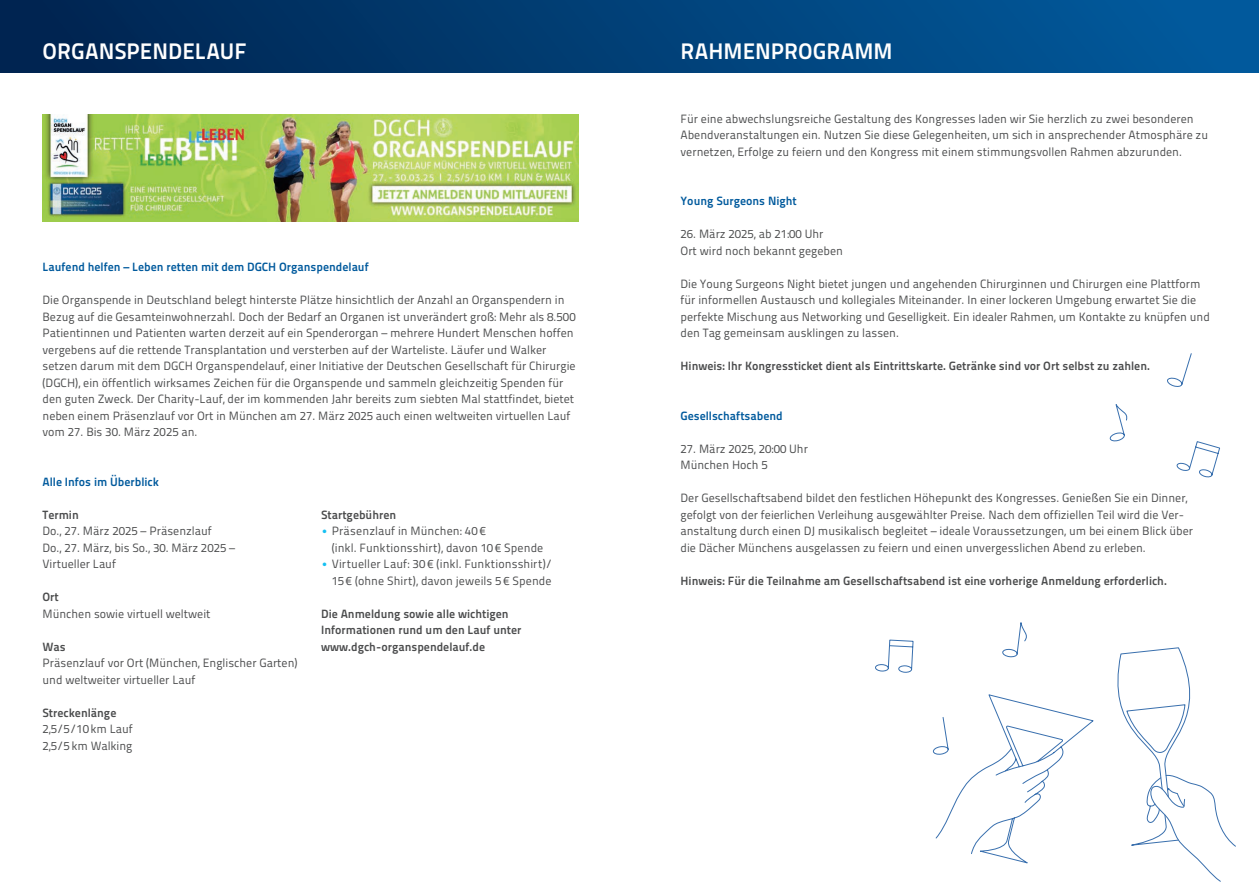
<style>
.page{position:relative;width:1259px;height:893px;background:#fff}
.page>*{position:absolute;margin:0;border:0;box-sizing:border-box;transform-origin:0 0}
.t1{font:22.5px "Titillium Maps 29 L 800 wt";letter-spacing:.005em;color:#fff}
.t2{font:12px/16.5px "Titillium Maps 29 L 400 wt";color:#4b4c4d}
.t3{font:12px/16.5px "Titillium Maps 29 L 800 wt";color:#4b4c4d}
.t4{font:12px "Titillium Maps 29 L 800 wt";color:#015a9d}
.s1{font-family:"Lato";font-weight:300;color:#15c0f2}
</style>
<div class="page">
<div style="left:0;top:0;width:1259px;height:72px;background:linear-gradient(to right,#00234e,#015c9f)"></div>
<img style="left:43px;top:114px;width:535px;height:108px">
<svg style="left:1117px;top:647px;width:119px;height:235px"></svg>
<svg style="left:1167px;top:353px;width:25px;height:34px"></svg>
<svg style="left:932px;top:694px;width:162px;height:170px"></svg>
<svg style="left:1176px;top:441px;width:44px;height:36px"></svg>
<svg style="left:875px;top:639px;width:39px;height:34px"></svg>
<svg style="left:1109px;top:404px;width:19px;height:38px"></svg>
<svg style="left:1002px;top:622px;width:25px;height:35px"></svg>
<h1 class="t1" style="left:43px;top:34px;width:206px">ORGANSPENDELAUF</h1>
<h1 class="t1" style="left:680px;top:34px;width:214px">RAHMENPROGRAMM</h1>
<p class="t4" style="left:43px;top:258px;width:328px">Laufend helfen – Leben retten mit dem DGCH Organspendelauf</p>
<p class="t2" style="left:43px;top:291px;width:534px">Die Organspende in Deutschland belegt hinterste Plätze hinsichtlich der Anzahl an Organspendern in Bezug auf die Gesamteinwohnerzahl. Doch der Bedarf an Organen ist unverändert groß: Mehr als 8.500<br>Patientinnen und Patienten warten derzeit auf ein Spenderorgan – mehrere Hundert Menschen hoffen vergebens auf die rettende Transplantation und versterben auf der Warteliste. Läufer und Walker setzen darum mit dem DGCH Organspendelauf, einer Initiative der Deutschen Gesellschaft für Chirurgie (DGCH), ein öffentlich wirksames Zeichen für die Organspende und sammeln gleichzeitig Spenden für den guten Zweck. Der Charity-Lauf, der im kommenden Jahr bereits zum siebten Mal stattfindet, bietet neben einem Präsenzlauf vor Ort in München am 27. März 2025 auch einen weltweiten virtuellen Lauf vom 27. Bis 30. März 2025 an.</p>
<p class="t4" style="left:43px;top:472px;width:118px">Alle Infos im Überblick</p>
<p class="t3" style="left:43px;top:506px;width:38px">Termin</p>
<p class="t2" style="left:43px;top:522px;width:194px">Do., 27. März 2025 – Präsenzlauf<br>Do., 27. März, bis So., 30. März 2025 –<br>Virtueller Lauf</p>
<p class="t3" style="left:43px;top:588px;width:18px">Ort</p>
<p class="t2" style="left:43px;top:605px;width:169px">München sowie virtuell weltweit</p>
<p class="t3" style="left:43px;top:638px;width:25px">Was</p>
<p class="t2" style="left:43px;top:654px;width:257px">Präsenzlauf vor Ort (München, Englischer Garten) und weltweiter virtueller Lauf</p>
<p class="t3" style="left:43px;top:704px;width:75px">Streckenlänge</p>
<p class="t2" style="left:43px;top:720px;width:92px">2,5/5/10km Lauf<br>2,5/5km Walking</p>
<p class="t3" style="left:321px;top:506px;width:77px">Startgebühren</p>
<p class="t2" style="left:332px;top:522px;width:213px;text-indent:-11px"><span class="s1">•</span> Präsenzlauf in München: 40€<br>(inkl. Funktionsshirt), davon 10€ Spende</p>
<p class="t2" style="left:321px;top:555px;width:232px;text-align:right"><span class="s1">•</span> Virtueller Lauf: 30€ (inkl. Funktionsshirt)/<br>15€ (ohne Shirt), davon jeweils 5€ Spende</p>
<p class="t3" style="left:321px;top:605px;width:202px">Die Anmeldung sowie alle wichtigen<br>Informationen rund um den Lauf unter www.dgch-organspendelauf.de</p>
<p class="t2" style="left:680px;top:110px;width:529px">Für eine abwechslungsreiche Gestaltung des Kongresses laden wir Sie herzlich zu zwei besonderen<br>Abendveranstaltungen ein. Nutzen Sie diese Gelegenheiten, um sich in ansprechender Atmosphäre zu vernetzen, Erfolge zu feiern und den Kongress mit einem stimmungsvollen Rahmen abzurunden.</p>
<p class="t4" style="left:680px;top:192px;width:118px">Young Surgeons Night</p>
<p class="t2" style="left:680px;top:225px;width:164px">26. März 2025, ab 21:00 Uhr<br>Ort wird noch bekannt gegeben</p>
<p class="t2" style="left:680px;top:275px;width:531px">Die Young Surgeons Night bietet jungen und angehenden Chirurginnen und Chirurgen eine Plattform für informellen Austausch und kollegiales Miteinander. In einer lockeren Umgebung erwartet Sie die perfekte Mischung aus Networking und Geselligkeit. Ein idealer Rahmen, um Kontakte zu knüpfen und den Tag gemeinsam ausklingen zu lassen.</p>
<p class="t3" style="left:680px;top:357px;width:471px">Hinweis: Ihr Kongressticket dient als Eintrittskarte. Getränke sind vor Ort selbst zu zahlen.</p>
<p class="t4" style="left:680px;top:406px;width:104px">Gesellschaftsabend</p>
<p class="t2" style="left:680px;top:440px;width:129px">27. März 2025, 20:00 Uhr<br>München Hoch 5</p>
<p class="t2" style="left:680px;top:489px;width:514px">Der Gesellschaftsabend bildet den festlichen Höhepunkt des Kongresses. Genießen Sie ein Dinner, gefolgt von der feierlichen Verleihung ausgewählter Preise. Nach dem offiziellen Teil wird die Ver&shy;anstaltung durch einen DJ musikalisch begleitet – ideale Voraussetzungen, um bei einem Blick über die Dächer Münchens ausgelassen zu feiern und einen unvergesslichen Abend zu erleben.</p>
<p class="t3" style="left:680px;top:572px;width:488px">Hinweis: Für die Teilnahme am Gesellschaftsabend ist eine vorherige Anmeldung erforderlich.</p>
</div>
